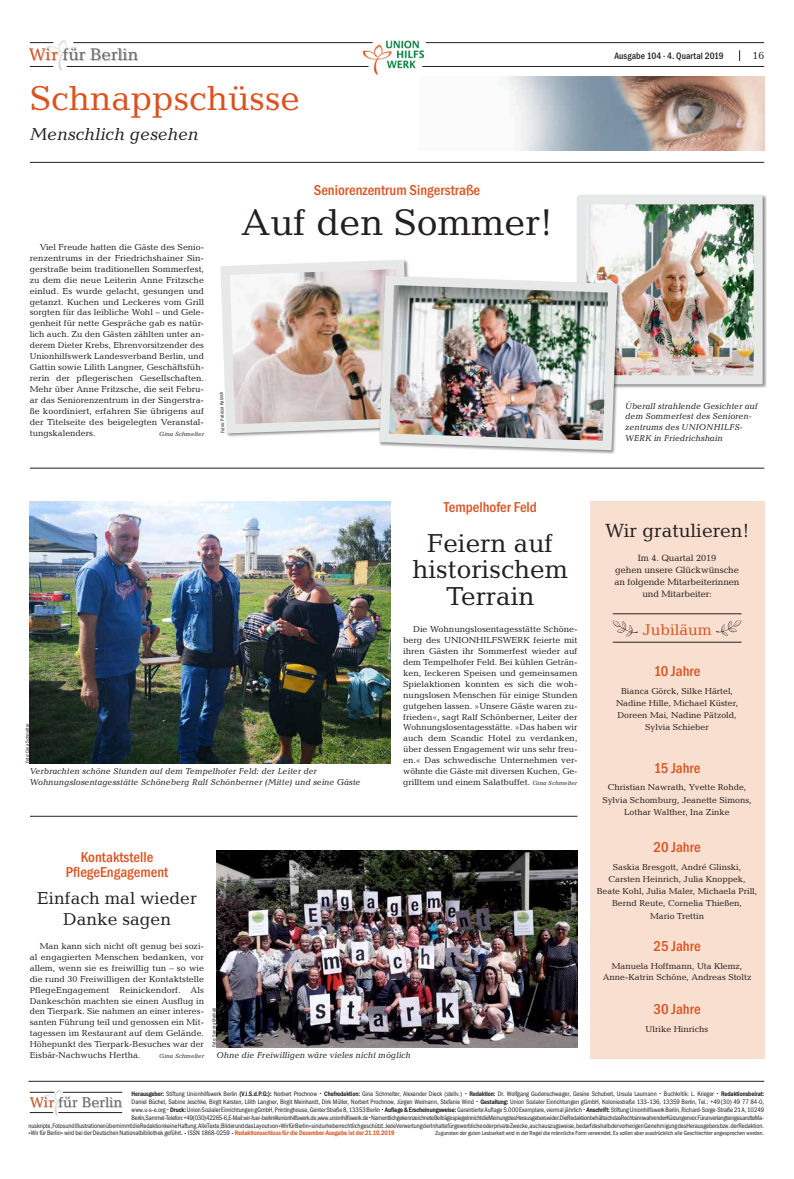
<style>
.page{position:relative;width:794px;height:1179px;background:#fff}
.page>*{position:absolute;margin:0;border:0;box-sizing:border-box;transform-origin:0 0}
.t1{font:37.62px "Candida Std";color:#231f20}
.t2{font:35px "Candida Std";color:#db521f}
.t3{font:26.25px/26.2px "Candida Std";color:#231f20;text-align:center}
.t4{font:19.25px "Candida Std";color:#231f20}
.t5{font:17.5px/20.1px "Candida Std";color:#231f20;text-align:center}
.t6{font:italic 17.5px "Candida Std";color:#231f20}
.t7{font:16.97px "Candida Std";color:#67686b}
.t8{font:15.75px "Candida Std";color:#db521f}
.t9{font:700 14.88px/14.9px "Franklin Gothic Cond";color:#db521f;text-align:center}
.t10{font:14.44px "Candida Std";color:#67686b}
.t11{font:10.5px "Candida Std";color:#231f20}
.t12{font:700 9.62px "Franklin Gothic Cond";color:#231f20}
.t13{font:9.19px/12.2px "Candida Std";letter-spacing:-.01em;color:#231f20;text-align:center}
.t14{font:8.75px/10.9px "Candida Std";color:#231f20;text-align:center}
.t15{font:italic 8.75px/10.5px "Candida Std";color:#231f20}
.t16{font:6.74px "Franklin Gothic Cond";letter-spacing:-.01em;color:#231f20}
.t17{font:6.74px "Franklin Gothic Cond";letter-spacing:-.035em;color:#231f20}
.t18{font:6.12px "Franklin Gothic Cond";color:#231f20}
.t19{font:italic 6.12px "Candida Std";color:#231f20}
.t20{font:5.25px "Franklin Gothic Cond";color:#231f20}
.s1{color:#db521f}
.s2{font-style:italic;font-size:6.12px}
.s3{font-weight:800}
.s4{font-size:4.38px}
.s5{font-weight:800;color:#db521f}
</style>
<div class="page">
<img style="left:46px;top:40px;width:31px;height:31px">
<div style="left:29px;top:48px;width:109px;height:13px;background:#231f20;opacity:.3"></div>
<hr style="left:425px;top:42px;width:339px;height:1px;background:#231f20">
<img style="left:362px;top:40px;width:63px;height:35px">
<hr style="left:73px;top:42px;width:299px;height:1px;background:#231f20">
<svg style="left:30px;top:42px;width:23px;height:1px"></svg>
<svg style="left:30px;top:66px;width:23px;height:1px"></svg>
<hr style="left:67px;top:66px;width:301px;height:1px;background:#231f20">
<hr style="left:422px;top:66px;width:342px;height:1px;background:#231f20">
<img style="left:30px;top:501px;width:361px;height:262px">
<hr style="left:30px;top:162px;width:734px;height:1px;background:#231f20">
<hr style="left:30px;top:815px;width:547px;height:1px;background:#231f20">
<hr style="left:30px;top:468px;width:734px;height:1px;background:#231f20">
<img style="left:505px;top:76px;width:259px;height:75px">
<hr style="left:29px;top:1080px;width:735px;height:1px;background:#231f20">
<img style="left:44px;top:1090px;width:26px;height:26px">
<div style="left:30px;top:1096px;width:93px;height:11px;background:#231f20;opacity:.3"></div>
<hr style="left:63px;top:1091px;width:59px;height:1px;background:#231f20">
<svg style="left:30px;top:1091px;width:24px;height:1px"></svg>
<svg style="left:30px;top:1112px;width:23px;height:1px"></svg>
<hr style="left:58px;top:1112px;width:64px;height:1px;background:#231f20">
<div style="left:590px;top:501px;width:174px;height:557px;background:#f9dfcf"></div>
<svg style="left:716px;top:620px;width:25px;height:15px"></svg>
<hr style="left:613px;top:613px;width:128px;height:1px;background:#231f20">
<hr style="left:613px;top:642px;width:128px;height:1px;background:#231f20">
<svg style="left:612px;top:620px;width:26px;height:16px"></svg>
<img style="left:216px;top:850px;width:361px;height:196px">
<img style="left:220px;top:260px;width:189px;height:177px">
<div style="left:576px;top:194px;width:191px;height:194px;background:#231f20;opacity:.5"></div>
<img style="left:587px;top:205px;width:165px;height:169px">
<div style="left:577px;top:195px;width:185px;height:189px;border:9px solid #e7e8e8"></div>
<img style="left:375px;top:271px;width:247px;height:183px">
<h3 class="t7" style="left:29px;top:45px;width:111px"><span class="s1">Wir</span> für Berlin</h3>
<p class="t12" style="left:614px;top:50px;width:111px">Ausgabe 104 · 4. Quartal 2019</p>
<p class="t11" style="left:752px;top:49px;width:13px">16</p>
<h2 class="t2" style="left:30px;top:78px;width:272px">Schnappschüsse</h2>
<h3 class="t6" style="left:30px;top:124px;width:170px">Menschlich gesehen</h3>
<h3 class="t9" style="left:314px;top:182px;width:168px">Seniorenzentrum Singerstraße</h3>
<p class="t14" style="left:30px;top:241px;width:176px;text-align:justify;text-indent:10px">Viel Freude hatten die Gäste des Senio&shy;renzentrums in der Friedrichshainer Sin&shy;gerstraße beim traditionellen Sommerfest, zu dem die neue Leiterin Anne Fritzsche einlud. Es wurde gelacht, gesungen und getanzt. Kuchen und Leckeres vom Grill sorgten für das leibliche Wohl – und Gele&shy;genheit für nette Gespräche gab es natür&shy;lich auch. Zu den Gästen zählten unter an&shy;derem Dieter Krebs, Ehrenvorsitzender des Unionhilfswerk Landesverband Berlin, und Gattin sowie Lilith Langner, Geschäftsfüh&shy;rerin der pflegerischen Gesellschaften.<br>Mehr über Anne Fritzsche, die seit Febru&shy;ar das Seniorenzentrum in der Singerstra&shy;ße koordiniert, erfahren Sie übrigens auf der Titelseite des beigelegten Veranstal&shy;tungskalenders.</p>
<p class="t19" style="left:159px;top:430px;width:46px">Gina Schmelter</p>
<p class="t20" style="left:220px;top:433px;width:43px;rotate:-92deg">Fotos: Patricia Kalisch</p>
<h1 class="t1" style="left:241px;top:201px;width:313px">Auf den Sommer!</h1>
<p class="t15" style="left:625px;top:400px;width:134px">Überall strahlende Gesichter auf dem Sommerfest des Senioren&shy;zentrums des UNIONHILFS-<br>WERK in Friedrichshain</p>
<h3 class="t9" style="left:444px;top:499px;width:95px">Tempelhofer Feld</h3>
<p class="t20" style="left:24px;top:763px;width:41px;rotate:-90deg">Foto: Gina Schmelter</p>
<p class="t15" style="left:30px;top:765px;width:332px;line-height:10.9px">Verbrachten schöne Stunden auf dem Tempelhofer Feld: der Leiter der<br>Wohnungslosentagesstätte Schöneberg Ralf Schönberner (Mitte) und seine Gäste</p>
<h3 class="t9" style="left:66px;top:849px;width:104px">Kontaktstelle<br>PflegeEngagement</h3>
<h3 class="t5" style="left:37px;top:888px;width:161px">Einfach mal wieder<br>Danke sagen</h3>
<h3 class="t3" style="left:412px;top:530px;width:157px">Feiern auf historischem<br>Terrain</h3>
<p class="t14" style="left:403px;top:623px;width:176px;text-align:justify;text-indent:10px">Die Wohnungslosentagesstätte Schöne&shy;berg des UNIONHILFSWERK feierte mit ihren Gästen ihr Sommerfest wieder auf dem Tempelhofer Feld. Bei kühlen Geträn&shy;ken, leckeren Speisen und gemeinsamen Spielaktionen konnten es sich die woh&shy;nungslosen Menschen für einige Stunden gutgehen lassen. »Unsere Gäste waren zu&shy;frieden«, sagt Ralf Schönberner, Leiter der Wohnungslosentagesstätte. »Das haben wir auch dem Scandic Hotel zu verdanken, über dessen Engagement wir uns sehr freu&shy;en.« Das schwedische Unternehmen ver&shy;wöhnte die Gäste mit diversen Kuchen, Ge&shy;grilltem und einem Salatbuffet. <span class="s2">Gina Schmelter</span></p>
<p class="t14" style="left:30px;top:940px;width:176px;text-align:justify;text-indent:10px">Man kann sich nicht oft genug bei sozi&shy;al engagierten Menschen bedanken, vor allem, wenn sie es freiwillig tun – so wie die rund 30 Freiwilligen der Kontaktstelle PflegeEngagement Reinickendorf. Als Dankeschön machten sie einen Ausflug in den Tierpark. Sie nahmen an einer interes&shy;santen Führung teil und genossen ein Mit&shy;tagessen im Restaurant auf dem Gelände.<br>Höhepunkt des Tierpark-Besuches war der Eisbär-Nachwuchs Hertha.</p>
<p class="t20" style="left:211px;top:1046px;width:41px;rotate:-90deg">Foto: Sandra Malnati</p>
<p class="t15" style="left:216px;top:1049px;width:196px">Ohne die Freiwilligen wäre vieles nicht möglich</p>
<p class="t19" style="left:159px;top:1052px;width:46px">Gina Schmelter</p>
<h3 class="t4" style="left:605px;top:519px;width:146px">Wir gratulieren!</h3>
<p class="t13" style="left:614px;top:551px;width:126px">Im 4. Quartal 2019<br>gehen unsere Glückwünsche an folgende Mitarbeiterinnen und Mitarbeiter:</p>
<h3 class="t8" style="left:643px;top:620px;width:70px">Jubiläum</h3>
<h3 class="t9" style="left:653px;top:663px;width:48px">10 Jahre</h3>
<p class="t14" style="left:616px;top:684px;width:124px;line-height:12.2px">Bianca Görck, Silke Härtel,<br>Nadine Hille, Michael Küster,<br>Doreen Mai, Nadine Pätzold,<br>Sylvia Schieber</p>
<h3 class="t9" style="left:653px;top:760px;width:48px">15 Jahre</h3>
<p class="t14" style="left:602px;top:781px;width:151px;line-height:12.2px">Christian Nawrath, Yvette Rohde,<br>Sylvia Schomburg, Jeanette Simons,<br>Lothar Walther, Ina Zinke</p>
<h3 class="t9" style="left:653px;top:839px;width:49px">20 Jahre</h3>
<p class="t14" style="left:597px;top:860px;width:162px;line-height:12.2px">Saskia Bresgott, André Glinski,<br>Carsten Heinrich, Julia Knoppek,<br>Beate Kohl, Julia Maler, Michaela Prill,<br>Bernd Reute, Cornelia Thießen,<br>Mario Trettin</p>
<h3 class="t9" style="left:653px;top:938px;width:49px">25 Jahre</h3>
<p class="t14" style="left:603px;top:959px;width:150px;line-height:11.4px">Manuela Hoffmann, Uta Klemz,<br>Anne-Katrin Schöne, Andreas Stoltz</p>
<h3 class="t9" style="left:653px;top:1001px;width:49px">30 Jahre</h3>
<p class="t14" style="left:645px;top:1022px;width:64px">Ulrike Hinrichs</p>
<p class="t16" style="left:132px;top:1089px;width:634px"><span class="s3">Herausgeber:</span> Stiftung Unionhilfswerk Berlin <span class="s3">(V.i.S.d.P.G:):</span> Norbert Prochnow <span class="s4">•</span> <span class="s3">Chefredaktion:</span> Gina Schmelter, Alexander Dieck (stellv.) <span class="s4">•</span> <span class="s3">Redaktion:</span> Dr. Wolfgang Gudenschwager, Gesine Schubert, Ursula Laumann <span class="s4">•</span> Buchkritik: L. Krieger <span class="s4">•</span> <span class="s3">Redaktionsbeirat:</span></p>
<p class="t16" style="left:132px;top:1097px;width:634px">Daniel Büchel, Sabine Jeschke, Birgit Karsten, Lilith Langner, Birgit Meinhardt, Dirk Müller, Norbert Prochnow, Jürgen Weimann, Stefanie Wind <span class="s4">•</span> <span class="s3">Gestaltung:</span> Union Sozialer Einrichtungen gGmbH, Koloniestraße 133–136, 13359 Berlin, Tel.: +49(30) 49 77 84-0,</p>
<p class="t16" style="left:132px;top:1105px;width:634px">www.u-s-e.org <span class="s4">•</span> <span class="s3">Druck:</span>Union Sozialer Einrichtungen gGmbH, Printinghouse, Genter Straße 8, 13353 Berlin <span class="s4">•</span> <span class="s3">Auflage &amp; Erscheinungsweise:</span> Garantierte Auflage 5.000 Exemplare, viermal jährlich <span class="s4">•</span> <span class="s3">Anschrift:</span> Stiftung Unionhilfswerk Berlin, Richard-Sorge-Straße 21 A, 10249</p>
<p class="t17" style="left:132px;top:1113px;width:634px">Berlin, Sammel-Telefon: +49(030) 4 22 65-6, E-Mail: wir-fuer-berlin@unionhilfswerk.de, www.unionhilfswerk.de <span class="s4">•</span> Namentlich gekennzeichnete Beiträge spiegeln nicht die Meinung des Herausgebers wider. Die Redaktion behält sich das Recht sinnwahrender Kürzungen vor. Für unverlangt eingesandte Ma-</p>
<p class="t16" style="left:29px;top:1121px;width:737px">nuskripte, Fotos und Illustrationen übernimmt die Redaktion keine Haftung. Alle Texte, Bilder und das Layout von »Wir für Berlin« sind urheberrechtlich geschützt. Jede Verwertung der Inhalte für gewerbliche oder private Zwecke, auch auszugsweise, bedarf deshalb der vorherigen Genehmigung des Herausgebers bzw. der Redaktion.</p>
<p class="t16" style="left:29px;top:1129px;width:367px">»Wir für Berlin« wird bei der Deutschen Nationalbibliothek geführt. <span class="s4">•</span> ISSN 1868-0259 <span class="s4">•</span> <span class="s5">Redaktionsschluss für die Dezember-Ausgabe ist der 21.10.2019</span></p>
<p class="t18" style="left:435px;top:1129px;width:330px">Zugunsten der guten Lesbarkeit wird in der Regel die männliche Form verwendet. Es sollen aber ausdrücklich alle Geschlechter angesprochen werden.</p>
<h3 class="t10" style="left:30px;top:1093px;width:94px"><span class="s1">Wir</span> für Berlin</h3>
</div>
